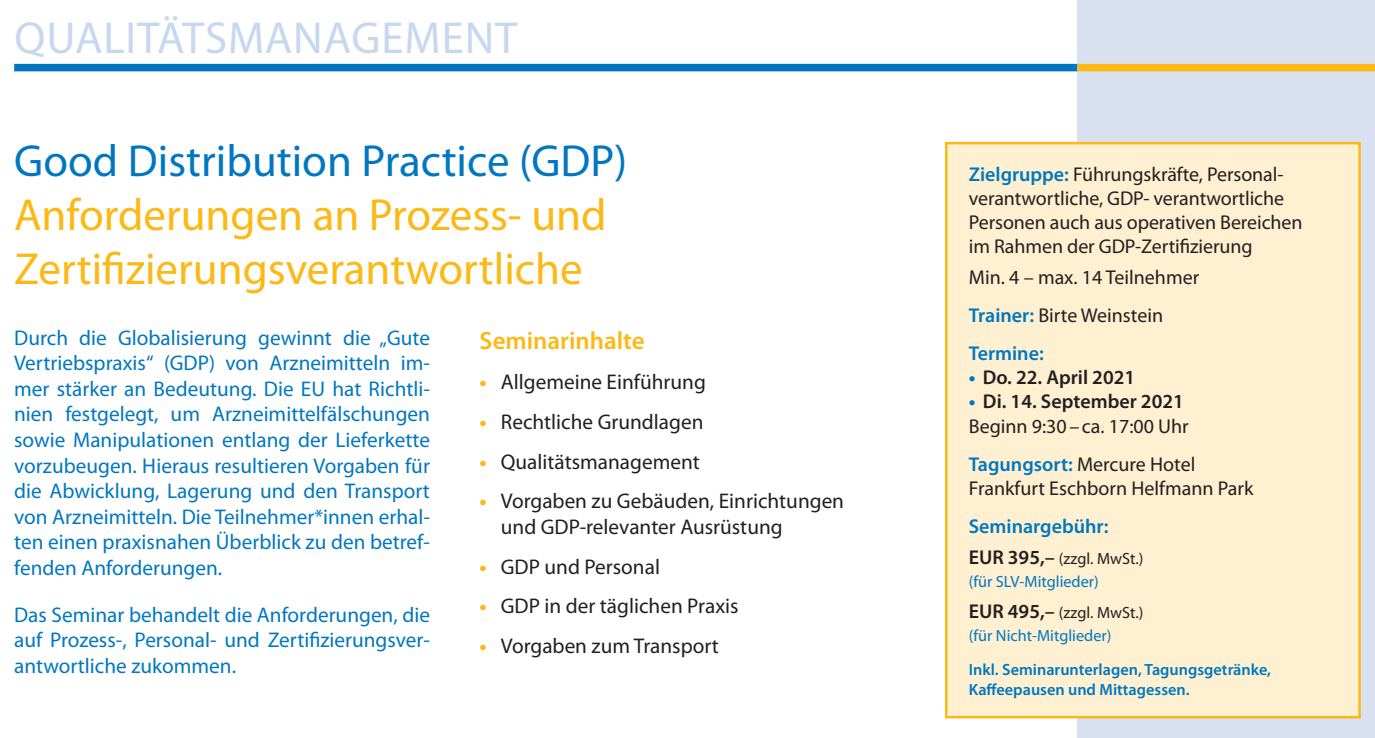
<style>
.page{position:relative;width:1375px;height:738px;background:#fff}
.page>*{position:absolute;margin:0;border:0;box-sizing:border-box;transform-origin:0 0}
.t1{font:45px/54px "Myriad Pro";color:#fcb814}
.t2{font:45px "Myriad Pro";color:#0077c0}
.t3{font:45px "Myriad Pro";letter-spacing:.02em;color:#c6d8ef}
.t4{font:600 25px "Myriad Pro";color:#fcb814}
.t5{font:21.25px/25.5px "Myriad Pro";color:#0077c0;text-align:justify}
.t6{font:21.25px/25.5px "Myriad Pro";color:#231f20}
.t7{font:20px/24px "Myriad Pro";letter-spacing:-.005em;color:#231f20}
.t8{font:600 20px "Myriad Pro";color:#231f20}
.t9{font:600 20px "Myriad Pro";color:#0077c0}
.t10{font:16.25px/23px "Myriad Pro";color:#0077c0}
.t11{font:600 16.25px/19.5px "Myriad Pro";color:#0077c0}
.s1{font-weight:700;color:#fcb814}
.s2{font-weight:600;color:#0077c0}
.s3{font-weight:700;color:#0077c0}
.s4{font-weight:600}
.s5{font-weight:600;font-size:20px;color:#231f20}
.s6{color:#231f20}
</style>
<div class="page">
<div style="left:1077px;top:0;width:298px;height:737px;background:#d9e1f1"></div>
<div style="left:14px;top:64px;width:1063px;height:7px;background:#0077c0"></div>
<div style="left:1077px;top:64px;width:298px;height:7px;background:#fcb814"></div>
<div style="left:946px;top:143px;width:413px;height:573px;background:#fef0d0"></div>
<div style="left:945px;top:142px;width:416px;height:575px;border:2px solid #fcb814"></div>
<h1 class="t3" style="left:15px;top:10px;width:504px">QUALITÄTSMANAGEMENT</h1>
<h1 class="t2" style="left:14px;top:133px;width:614px">Good Distribution Practice (GDP)</h1>
<h1 class="t1" style="left:14px;top:187px;width:594px">Anforderungen an Prozess- und<br>Zertifizierungsverantwortliche</h1>
<p class="t5" style="left:14px;top:324px;width:417px">Durch die Globalisierung gewinnt die „Gute Vertriebspraxis“ (GDP) von Arzneimitteln im&shy;mer stärker an Bedeutung. Die EU hat Richtli&shy;nien festgelegt, um Arzneimittelfälschungen sowie Manipulationen entlang der Lieferkette vorzubeugen. Hieraus resultieren Vorgaben für die Abwicklung, Lagerung und den Transport von Arzneimitteln. Die Teilnehmer*innen erhal&shy;ten einen praxisnahen Überblick zu den betref&shy;fenden Anforderungen.</p>
<p class="t5" style="left:14px;top:600px;width:417px">Das Seminar behandelt die Anforderungen, die auf Prozess-, Personal- und Zertifizierungsver&shy;antwortliche zukommen.</p>
<p class="t4" style="left:480px;top:325px;width:167px">Seminarinhalte</p>
<p class="t6" style="left:480px;top:368px;width:228px"><span class="s1">•</span> Allgemeine Einführung</p>
<p class="t6" style="left:480px;top:408px;width:225px"><span class="s1">•</span> Rechtliche Grundlagen</p>
<p class="t6" style="left:480px;top:448px;width:222px"><span class="s1">•</span> Qualitätsmanagement</p>
<p class="t6" style="left:501px;top:487px;width:345px;text-indent:-21px"><span class="s1">•</span> Vorgaben zu Gebäuden, Einrichtungen und GDP-relevanter Ausrüstung</p>
<p class="t6" style="left:480px;top:553px;width:182px"><span class="s1">•</span> GDP und Personal</p>
<p class="t6" style="left:480px;top:592px;width:260px"><span class="s1">•</span> GDP in der täglichen Praxis</p>
<p class="t6" style="left:480px;top:632px;width:241px"><span class="s1">•</span> Vorgaben zum Transport</p>
<p class="t7" style="left:969px;top:161px;width:335px"><span class="s2">Zielgruppe:</span> Führungskräfte, Personal&shy;verantwortliche, GDP- verantwortliche Personen auch aus operativen Bereichen im Rahmen der GDP-Zertifizierung</p>
<p class="t7" style="left:969px;top:257px;width:232px;line-height:38.2px">Min. 4 – max. 14 Teilnehmer<br><span class="s2">Trainer:</span> Birte Weinstein<br><span class="s2">Termine:</span></p>
<p class="t8" style="left:969px;top:364px;width:168px"><span class="s3">•</span> Do. 22. April 2021</p>
<p class="t7" style="left:969px;top:389px;width:222px"><span class="s3">•</span> <span class="s4">Di. 14. September 2021<br></span>Beginn 9:30–ca. 17:00 Uhr</p>
<p class="t7" style="left:969px;top:451px;width:286px"><span class="s2">Tagungsort:</span> Mercure Hotel<br>Frankfurt Eschborn Helfmann Park</p>
<p class="t9" style="left:969px;top:513px;width:141px">Seminargebühr:</p>
<p class="t10" style="left:969px;top:546px;width:176px"><span class="s5">EUR 395,–</span> <span class="s6">(zzgl. MwSt.) </span>(für SLV-Mitglieder)</p>
<p class="t10" style="left:969px;top:600px;width:176px"><span class="s5">EUR 495,–</span> <span class="s6">(zzgl. MwSt.) </span>(für Nicht-Mitglieder)</p>
<p class="t11" style="left:969px;top:659px;width:304px">Inkl. Seminarunterlagen, Tagungsgetränke,<br>Kaffeepausen und Mittagessen.</p>
</div>
